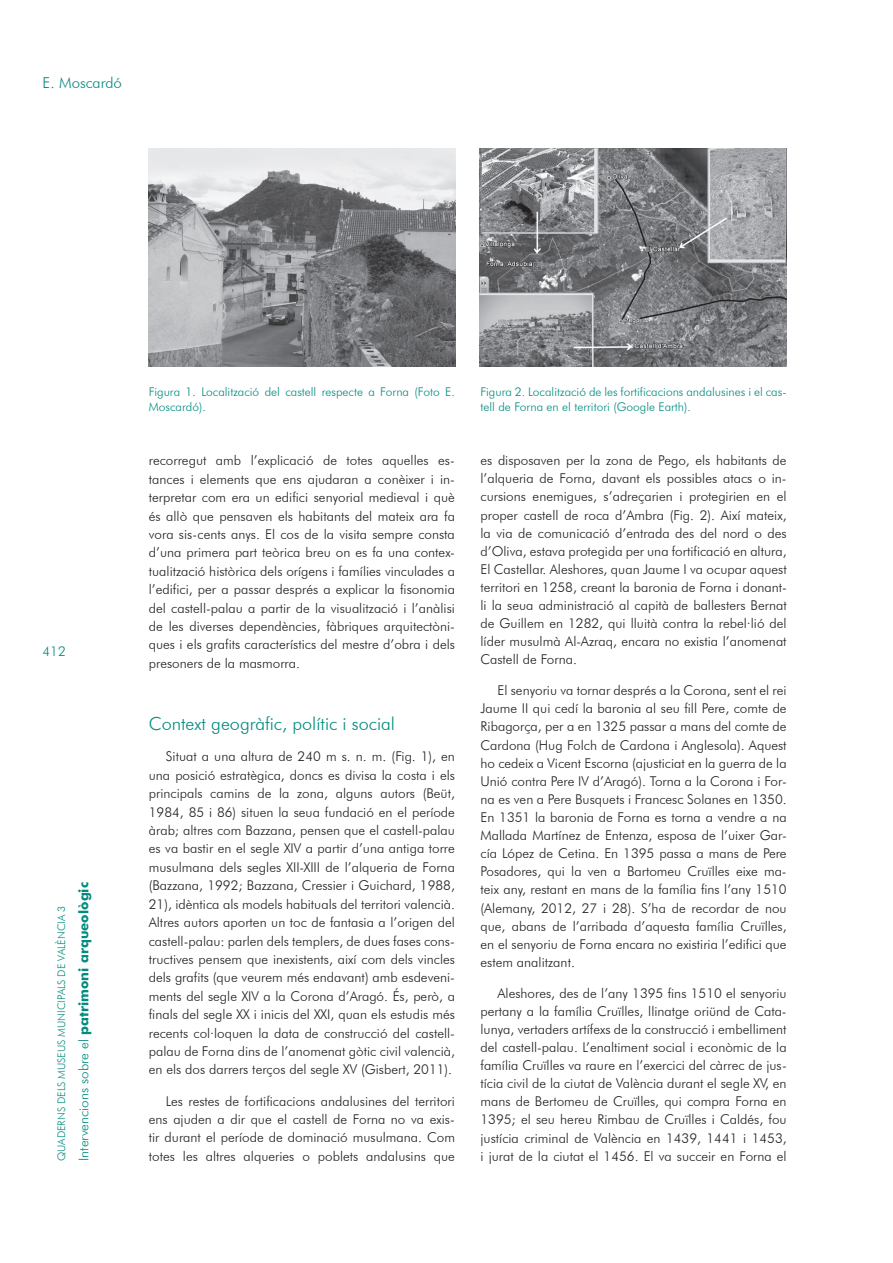
<style>
.page{position:relative;width:893px;height:1263px;background:#fff}
.page>*{position:absolute;margin:0;border:0;box-sizing:border-box;transform-origin:0 0}
.t1{font:300 18px "Futura BT";color:#008c7f}
.t2{font:300 15px "Futura BT";color:#008c7f}
.t3{font:300 13.5px/18.1px "Futura BT";color:#231f20;text-align:justify}
.t4{font:300 13.5px "Futura BT";color:#008c7f}
.t5{font:300 12px/15px "Futura BT";color:#008c7f}
.t6{font:300 10.5px "Futura BT";color:#008c7f}
.s1{font-weight:700}
</style>
<div class="page">
<img style="left:149px;top:149px;width:306px;height:218px">
<img style="left:479px;top:149px;width:308px;height:218px">
<p class="t2" style="left:43px;top:73px;width:81px">E. Moscardó</p>
<p class="t4" style="left:43px;top:643px;width:25px">412</p>
<p class="t6" style="left:55px;top:1161px;width:256px;rotate:-90deg">QUADERNS DELS MUSEUS MUNICIPALS DE VALÈNCIA 3</p>
<p class="t4" style="left:75px;top:1161px;width:280px;rotate:-90deg">Intervencions sobre el <span class="s1">patrimoni arqueològic</span></p>
<p class="t5" style="left:149px;top:384px;width:308px">Figura 1. Localització del castell respecte a Forna (Foto E.<br>Moscardó).</p>
<p class="t5" style="left:480px;top:384px;width:308px">Figura 2. Localització de les fortificacions andalusines i el cas&shy;tell de Forna en el territori (Google Earth).</p>
<p class="t3" style="left:149px;top:451px;width:308px">recorregut amb l’explicació de totes aquelles es&shy;tances i elements que ens ajudaran a conèixer i in&shy;terpretar com era un edifici senyorial medieval i què és allò que pensaven els habitants del mateix ara fa vora sis-cents anys. El cos de la visita sempre consta d’una primera part teòrica breu on es fa una contex&shy;tualització històrica dels orígens i famílies vinculades a l’edifici, per a passar després a explicar la fisonomia del castell-palau a partir de la visualització i l’anàlisi de les diverses dependències, fàbriques arquitectòni&shy;ques i els grafits característics del mestre d’obra i dels presoners de la masmorra.</p>
<p class="t1" style="left:149px;top:713px;width:248px">Context geogràfic, polític i social</p>
<p class="t3" style="left:149px;top:747px;width:308px;text-indent:17px">Situat a una altura de 240 m s. n. m. (Fig. 1), en una posició estratègica, doncs es divisa la costa i els principals camins de la zona, alguns autors (Beüt, 1984, 85 i 86) situen la seua fundació en el període àrab; altres com Bazzana, pensen que el castell-palau es va bastir en el segle XIV a partir d’una antiga torre musulmana dels segles XII-XIII de l’alqueria de Forna (Bazzana, 1992; Bazzana, Cressier i Guichard, 1988, 21), idèntica als models habituals del territori valencià.<br>Altres autors aporten un toc de fantasia a l’origen del castell-palau: parlen dels templers, de dues fases cons&shy;tructives pensem que inexistents, així com dels vincles dels grafits (que veurem més endavant) amb esdeveni&shy;ments del segle XIV a la Corona d’Aragó. És, però, a finals del segle XX i inicis del XXI, quan els estudis més recents col·loquen la data de construcció del castell&shy;palau de Forna dins de l’anomenat gòtic civil valencià, en els dos darrers terços del segle XV (Gisbert, 2011).</p>
<p class="t3" style="left:149px;top:1091px;width:308px;text-indent:17px">Les restes de fortificacions andalusines del territori ens ajuden a dir que el castell de Forna no va exis&shy;tir durant el període de dominació musulmana. Com totes les altres alqueries o poblets andalusins que</p>
<p class="t3" style="left:480px;top:451px;width:308px">es disposaven per la zona de Pego, els habitants de l’alqueria de Forna, davant els possibles atacs o in&shy;cursions enemigues, s’adreçarien i protegirien en el proper castell de roca d’Ambra (Fig. 2). Així mateix, la via de comunicació d’entrada des del nord o des d’Oliva, estava protegida per una fortificació en altura, El Castellar. Aleshores, quan Jaume I va ocupar aquest territori en 1258, creant la baronia de Forna i donant&shy;li la seua administració al capità de ballesters Bernat de Guillem en 1282, qui lluità contra la rebel·lió del líder musulmà Al-Azraq, encara no existia l’anomenat Castell de Forna.</p>
<p class="t3" style="left:480px;top:681px;width:308px;text-indent:17px">El senyoriu va tornar després a la Corona, sent el rei Jaume II qui cedí la baronia al seu fill Pere, comte de Ribagorça, per a en 1325 passar a mans del comte de Cardona (Hug Folch de Cardona i Anglesola). Aquest ho cedeix a Vicent Escorna (ajusticiat en la guerra de la Unió contra Pere IV d’Aragó). Torna a la Corona i For&shy;na es ven a Pere Busquets i Francesc Solanes en 1350.<br>En 1351 la baronia de Forna es torna a vendre a na Mallada Martínez de Entenza, esposa de l’uixer Gar&shy;cía López de Cetina. En 1395 passa a mans de Pere Posadores, qui la ven a Bartomeu Cruïlles eixe ma&shy;teix any, restant en mans de la família fins l’any 1510 (Alemany, 2012, 27 i 28). S’ha de recordar de nou que, abans de l’arribada d’aquesta família Cruïlles, en el senyoriu de Forna encara no existiria l’edifici que estem analitzant.</p>
<p class="t3" style="left:480px;top:984px;width:308px;text-indent:17px">Aleshores, des de l’any 1395 fins 1510 el senyoriu pertany a la família Cruïlles, llinatge oriünd de Cata&shy;lunya, vertaders artífexs de la construcció i embelliment del castell-palau. L’enaltiment social i econòmic de la família Cruïlles va raure en l’exercici del càrrec de jus&shy;tícia civil de la ciutat de València durant el segle XV, en mans de Bertomeu de Cruïlles, qui compra Forna en 1395; el seu hereu Rimbau de Cruïlles i Caldés, fou justícia criminal de València en 1439, 1441 i 1453, i jurat de la ciutat el 1456. El va succeir en Forna el</p>
</div>
